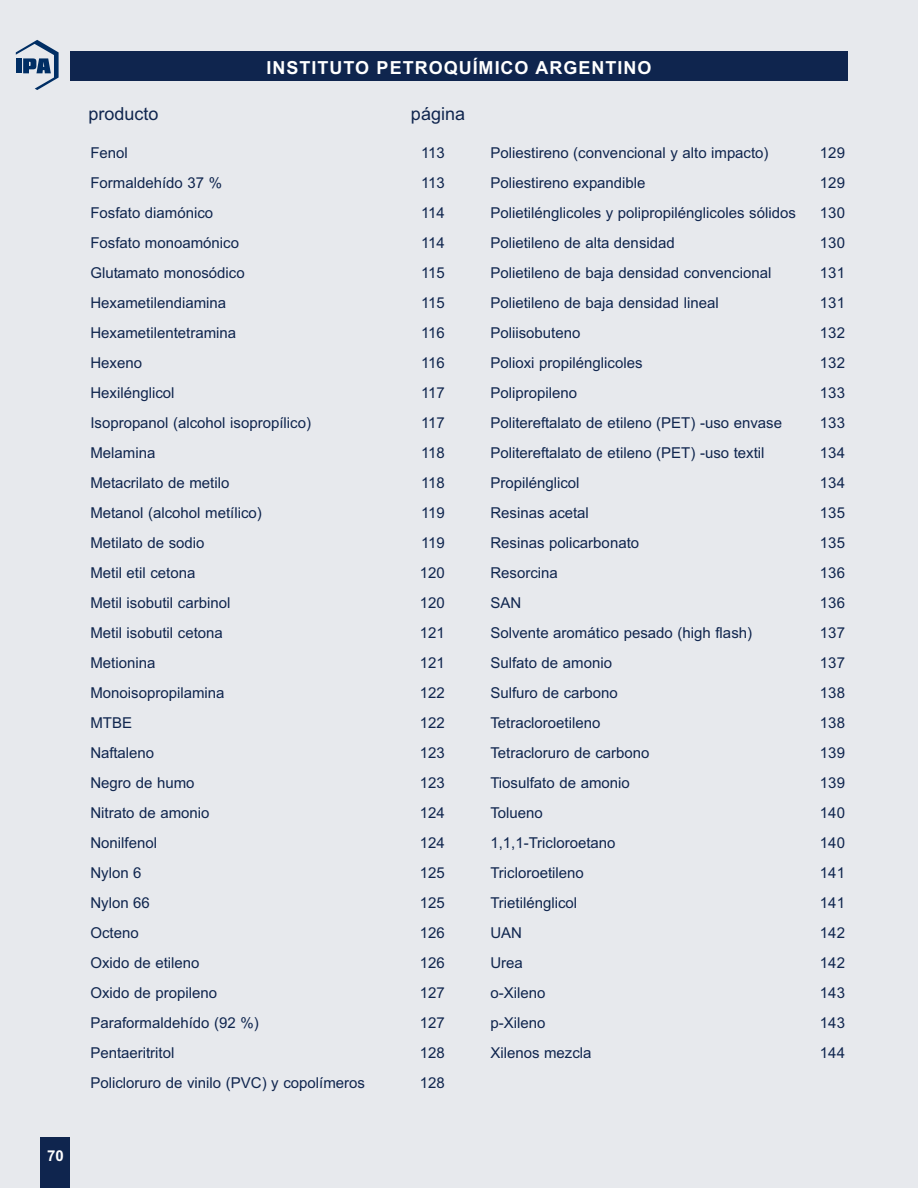
<style>
.page{position:relative;width:918px;height:1188px;background:#e7e9ed}
.page>*{position:absolute;margin:0;border:0;box-sizing:border-box;transform-origin:0 0}
.t1{font:700 18px "Arial";letter-spacing:.055em;color:#fff}
.t2{font:18px "Arial";color:#0f254e}
.t3{font:15px "Arial";color:#0f254e}
.t4{font:700 15px "Arial";color:#fff}
</style>
<div class="page">
<div style="left:70px;top:51px;width:778px;height:30px;background:#0f254e"></div>
<svg style="left:16px;top:40px;width:43px;height:50px"></svg>
<div style="left:41px;top:1137px;width:29px;height:51px;background:#0f254e"></div>
<p class="t4" style="left:47px;top:1147px;width:18px">70</p>
<p class="t1" style="left:266px;top:57px;width:387px">INSTITUTO PETROQUÍMICO ARGENTINO</p>
<p class="t2" style="left:88px;top:103px;width:72px">producto</p>
<p class="t2" style="left:411px;top:103px;width:56px">página</p>
<p class="t3" style="left:90px;top:144px;width:39px">Fenol</p>
<p class="t3" style="left:421px;top:144px;width:25px">113</p>
<p class="t3" style="left:90px;top:174px;width:133px">Formaldehído 37 %</p>
<p class="t3" style="left:421px;top:174px;width:25px">113</p>
<p class="t3" style="left:90px;top:204px;width:124px">Fosfato diamónico</p>
<p class="t3" style="left:421px;top:204px;width:25px">114</p>
<p class="t3" style="left:90px;top:234px;width:150px">Fosfato monoamónico</p>
<p class="t3" style="left:421px;top:234px;width:25px">114</p>
<p class="t3" style="left:90px;top:264px;width:156px">Glutamato monosódico</p>
<p class="t3" style="left:421px;top:264px;width:25px">115</p>
<p class="t3" style="left:90px;top:294px;width:137px">Hexametilendiamina</p>
<p class="t3" style="left:421px;top:294px;width:25px">115</p>
<p class="t3" style="left:90px;top:324px;width:147px">Hexametilentetramina</p>
<p class="t3" style="left:421px;top:324px;width:25px">116</p>
<p class="t3" style="left:90px;top:354px;width:53px">Hexeno</p>
<p class="t3" style="left:421px;top:354px;width:25px">116</p>
<p class="t3" style="left:90px;top:384px;width:86px">Hexilénglicol</p>
<p class="t3" style="left:421px;top:384px;width:25px">117</p>
<p class="t3" style="left:90px;top:414px;width:222px">Isopropanol (alcohol isopropílico)</p>
<p class="t3" style="left:421px;top:414px;width:25px">117</p>
<p class="t3" style="left:90px;top:444px;width:67px">Melamina</p>
<p class="t3" style="left:421px;top:444px;width:25px">118</p>
<p class="t3" style="left:90px;top:474px;width:141px">Metacrilato de metilo</p>
<p class="t3" style="left:421px;top:474px;width:25px">118</p>
<p class="t3" style="left:90px;top:504px;width:173px">Metanol (alcohol metílico)</p>
<p class="t3" style="left:421px;top:504px;width:25px">119</p>
<p class="t3" style="left:90px;top:534px;width:116px">Metilato de sodio</p>
<p class="t3" style="left:421px;top:534px;width:25px">119</p>
<p class="t3" style="left:90px;top:564px;width:107px">Metil etil cetona</p>
<p class="t3" style="left:420px;top:564px;width:27px">120</p>
<p class="t3" style="left:90px;top:594px;width:142px">Metil isobutil carbinol</p>
<p class="t3" style="left:420px;top:594px;width:27px">120</p>
<p class="t3" style="left:90px;top:624px;width:134px">Metil isobutil cetona</p>
<p class="t3" style="left:420px;top:624px;width:27px">121</p>
<p class="t3" style="left:90px;top:654px;width:67px">Metionina</p>
<p class="t3" style="left:420px;top:654px;width:27px">121</p>
<p class="t3" style="left:90px;top:684px;width:136px">Monoisopropilamina</p>
<p class="t3" style="left:420px;top:684px;width:27px">122</p>
<p class="t3" style="left:90px;top:714px;width:43px">MTBE</p>
<p class="t3" style="left:420px;top:714px;width:27px">122</p>
<p class="t3" style="left:90px;top:744px;width:65px">Naftaleno</p>
<p class="t3" style="left:420px;top:744px;width:27px">123</p>
<p class="t3" style="left:90px;top:774px;width:106px">Negro de humo</p>
<p class="t3" style="left:420px;top:774px;width:27px">123</p>
<p class="t3" style="left:90px;top:804px;width:121px">Nitrato de amonio</p>
<p class="t3" style="left:420px;top:804px;width:27px">124</p>
<p class="t3" style="left:90px;top:834px;width:68px">Nonilfenol</p>
<p class="t3" style="left:420px;top:834px;width:27px">124</p>
<p class="t3" style="left:90px;top:864px;width:53px">Nylon 6</p>
<p class="t3" style="left:420px;top:864px;width:27px">125</p>
<p class="t3" style="left:90px;top:894px;width:61px">Nylon 66</p>
<p class="t3" style="left:420px;top:894px;width:27px">125</p>
<p class="t3" style="left:90px;top:924px;width:50px">Octeno</p>
<p class="t3" style="left:420px;top:924px;width:27px">126</p>
<p class="t3" style="left:90px;top:954px;width:111px">Oxido de etileno</p>
<p class="t3" style="left:420px;top:954px;width:27px">126</p>
<p class="t3" style="left:90px;top:984px;width:128px">Oxido de propileno</p>
<p class="t3" style="left:420px;top:984px;width:27px">127</p>
<p class="t3" style="left:90px;top:1014px;width:170px">Paraformaldehído (92 %)</p>
<p class="t3" style="left:420px;top:1014px;width:27px">127</p>
<p class="t3" style="left:90px;top:1044px;width:85px">Pentaeritritol</p>
<p class="t3" style="left:420px;top:1044px;width:27px">128</p>
<p class="t3" style="left:90px;top:1074px;width:276px">Policloruro de vinilo (PVC) y copolímeros</p>
<p class="t3" style="left:420px;top:1074px;width:27px">128</p>
<p class="t3" style="left:490px;top:144px;width:280px">Poliestireno (convencional y alto impacto)</p>
<p class="t3" style="left:820px;top:144px;width:27px">129</p>
<p class="t3" style="left:490px;top:174px;width:157px">Poliestireno expandible</p>
<p class="t3" style="left:820px;top:174px;width:27px">129</p>
<p class="t3" style="left:490px;top:204px;width:307px">Polietilénglicoles y polipropilénglicoles sólidos</p>
<p class="t3" style="left:820px;top:204px;width:27px">130</p>
<p class="t3" style="left:490px;top:234px;width:186px">Polietileno de alta densidad</p>
<p class="t3" style="left:820px;top:234px;width:27px">130</p>
<p class="t3" style="left:490px;top:264px;width:283px">Polietileno de baja densidad convencional</p>
<p class="t3" style="left:820px;top:264px;width:27px">131</p>
<p class="t3" style="left:490px;top:294px;width:230px">Polietileno de baja densidad lineal</p>
<p class="t3" style="left:820px;top:294px;width:27px">131</p>
<p class="t3" style="left:490px;top:324px;width:92px">Poliisobuteno</p>
<p class="t3" style="left:820px;top:324px;width:27px">132</p>
<p class="t3" style="left:490px;top:354px;width:154px">Polioxi propilénglicoles</p>
<p class="t3" style="left:820px;top:354px;width:27px">132</p>
<p class="t3" style="left:490px;top:384px;width:88px">Polipropileno</p>
<p class="t3" style="left:820px;top:384px;width:27px">133</p>
<p class="t3" style="left:490px;top:414px;width:293px">Politereftalato de etileno (PET) -uso envase</p>
<p class="t3" style="left:820px;top:414px;width:27px">133</p>
<p class="t3" style="left:490px;top:444px;width:276px">Politereftalato de etileno (PET) -uso textil</p>
<p class="t3" style="left:820px;top:444px;width:27px">134</p>
<p class="t3" style="left:490px;top:474px;width:91px">Propilénglicol</p>
<p class="t3" style="left:820px;top:474px;width:27px">134</p>
<p class="t3" style="left:490px;top:504px;width:100px">Resinas acetal</p>
<p class="t3" style="left:820px;top:504px;width:27px">135</p>
<p class="t3" style="left:490px;top:534px;width:150px">Resinas policarbonato</p>
<p class="t3" style="left:820px;top:534px;width:27px">135</p>
<p class="t3" style="left:490px;top:564px;width:69px">Resorcina</p>
<p class="t3" style="left:820px;top:564px;width:27px">136</p>
<p class="t3" style="left:490px;top:594px;width:32px">SAN</p>
<p class="t3" style="left:820px;top:594px;width:27px">136</p>
<p class="t3" style="left:490px;top:624px;width:263px">Solvente aromático pesado (high flash)</p>
<p class="t3" style="left:820px;top:624px;width:27px">137</p>
<p class="t3" style="left:490px;top:654px;width:123px">Sulfato de amonio</p>
<p class="t3" style="left:820px;top:654px;width:27px">137</p>
<p class="t3" style="left:490px;top:684px;width:129px">Sulfuro de carbono</p>
<p class="t3" style="left:820px;top:684px;width:27px">138</p>
<p class="t3" style="left:490px;top:714px;width:112px">Tetracloroetileno</p>
<p class="t3" style="left:820px;top:714px;width:27px">138</p>
<p class="t3" style="left:490px;top:744px;width:161px">Tetracloruro de carbono</p>
<p class="t3" style="left:820px;top:744px;width:27px">139</p>
<p class="t3" style="left:490px;top:774px;width:141px">Tiosulfato de amonio</p>
<p class="t3" style="left:820px;top:774px;width:27px">139</p>
<p class="t3" style="left:490px;top:804px;width:54px">Tolueno</p>
<p class="t3" style="left:820px;top:804px;width:27px">140</p>
<p class="t3" style="left:490px;top:834px;width:127px">1,1,1-Tricloroetano</p>
<p class="t3" style="left:820px;top:834px;width:27px">140</p>
<p class="t3" style="left:490px;top:864px;width:95px">Tricloroetileno</p>
<p class="t3" style="left:820px;top:864px;width:27px">141</p>
<p class="t3" style="left:490px;top:894px;width:88px">Trietilénglicol</p>
<p class="t3" style="left:820px;top:894px;width:27px">141</p>
<p class="t3" style="left:490px;top:924px;width:33px">UAN</p>
<p class="t3" style="left:820px;top:924px;width:27px">142</p>
<p class="t3" style="left:490px;top:954px;width:34px">Urea</p>
<p class="t3" style="left:820px;top:954px;width:27px">142</p>
<p class="t3" style="left:490px;top:984px;width:57px">o-Xileno</p>
<p class="t3" style="left:820px;top:984px;width:27px">143</p>
<p class="t3" style="left:490px;top:1014px;width:57px">p-Xileno</p>
<p class="t3" style="left:820px;top:1014px;width:27px">143</p>
<p class="t3" style="left:490px;top:1044px;width:103px">Xilenos mezcla</p>
<p class="t3" style="left:820px;top:1044px;width:27px">144</p>
</div>
